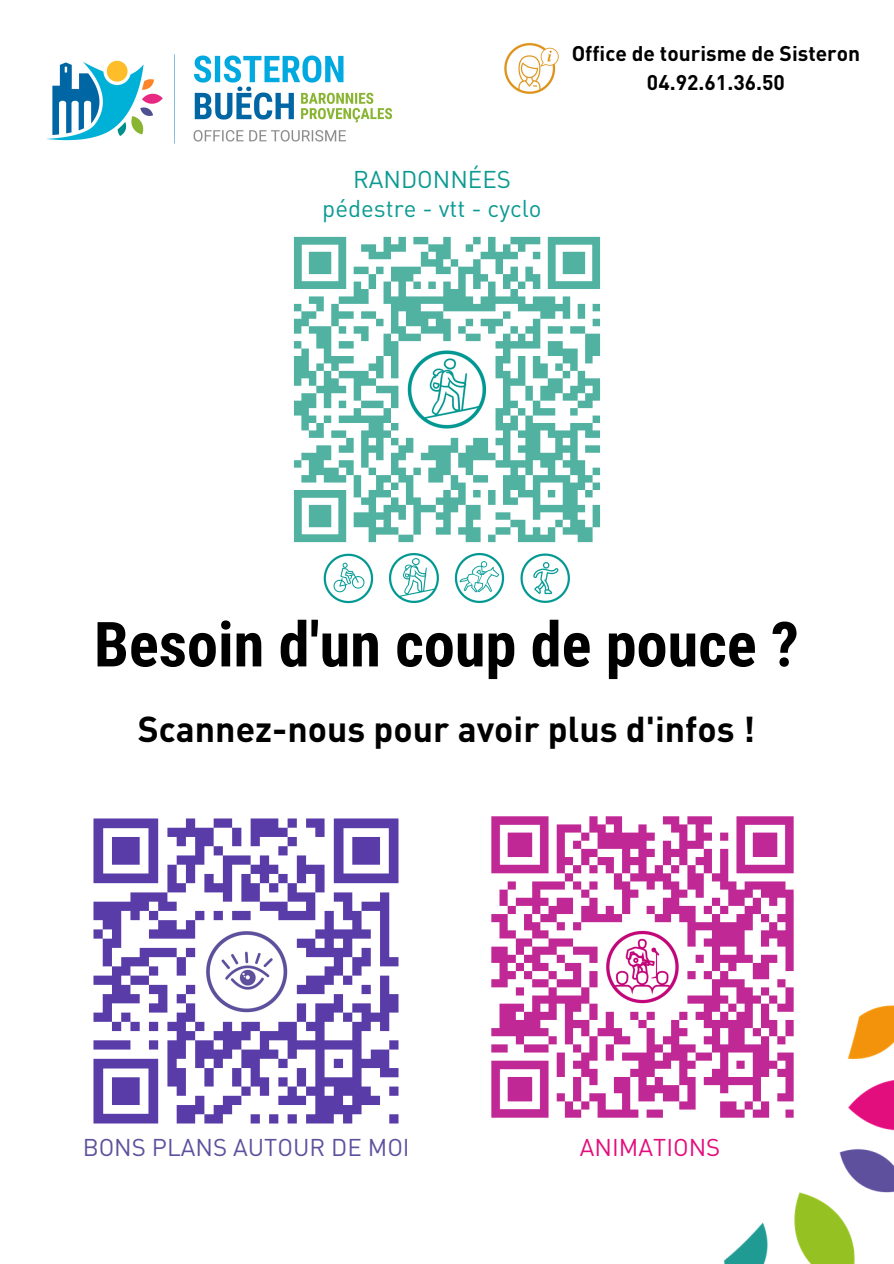
<style>
.page{position:relative;width:894px;height:1264px;background:#fff}
.page>*{position:absolute;margin:0;border:0;box-sizing:border-box;transform-origin:0 0}
.t1{font:700 62.25px "Roboto Condensed";color:#000}
.t2{font:700 35.55px "DINOT";color:#000}
.t3{font:24px "DINOT";color:#0c9a92}
.t4{font:24px "DINOT";color:#5e519d}
.t5{font:24px "DINOT";color:#e40d7d}
.t6{font:700 21px/29.2px "DINOT";color:#000;text-align:center}
</style>
<div class="page">
<img style="left:491px;top:816px;width:303px;height:302px">
<img style="left:93px;top:818px;width:306px;height:306px">
<img style="left:46px;top:54px;width:347px;height:90px">
<img style="left:665px;top:1002px;width:228px;height:261px">
<img style="left:504px;top:43px;width:55px;height:51px">
<img style="left:293px;top:236px;width:308px;height:307px">
<img style="left:520px;top:553px;width:50px;height:50px">
<img style="left:323px;top:553px;width:51px;height:51px">
<img style="left:388px;top:553px;width:51px;height:50px">
<img style="left:454px;top:553px;width:51px;height:50px">
<p class="t3" style="left:353px;top:163px;width:159px">RANDONNÉES</p>
<h3 class="t3" style="left:322px;top:192px;width:221px">pédestre - vtt - cyclo</h3>
<p class="t6" style="left:571px;top:38px;width:290px">Office de tourisme de Sisteron<br>04.92.61.36.50</p>
<h1 class="t1" style="left:94px;top:608px;width:706px">Besoin d'un coup de pouce ?</h1>
<h2 class="t2" style="left:138px;top:704px;width:618px">Scannez-nous pour avoir plus d'infos !</h2>
<h3 class="t4" style="left:83px;top:1130px;width:328px">BONS PLANS AUTOUR DE MOI</h3>
<p class="t5" style="left:579px;top:1130px;width:142px">ANIMATIONS</p>
</div>
